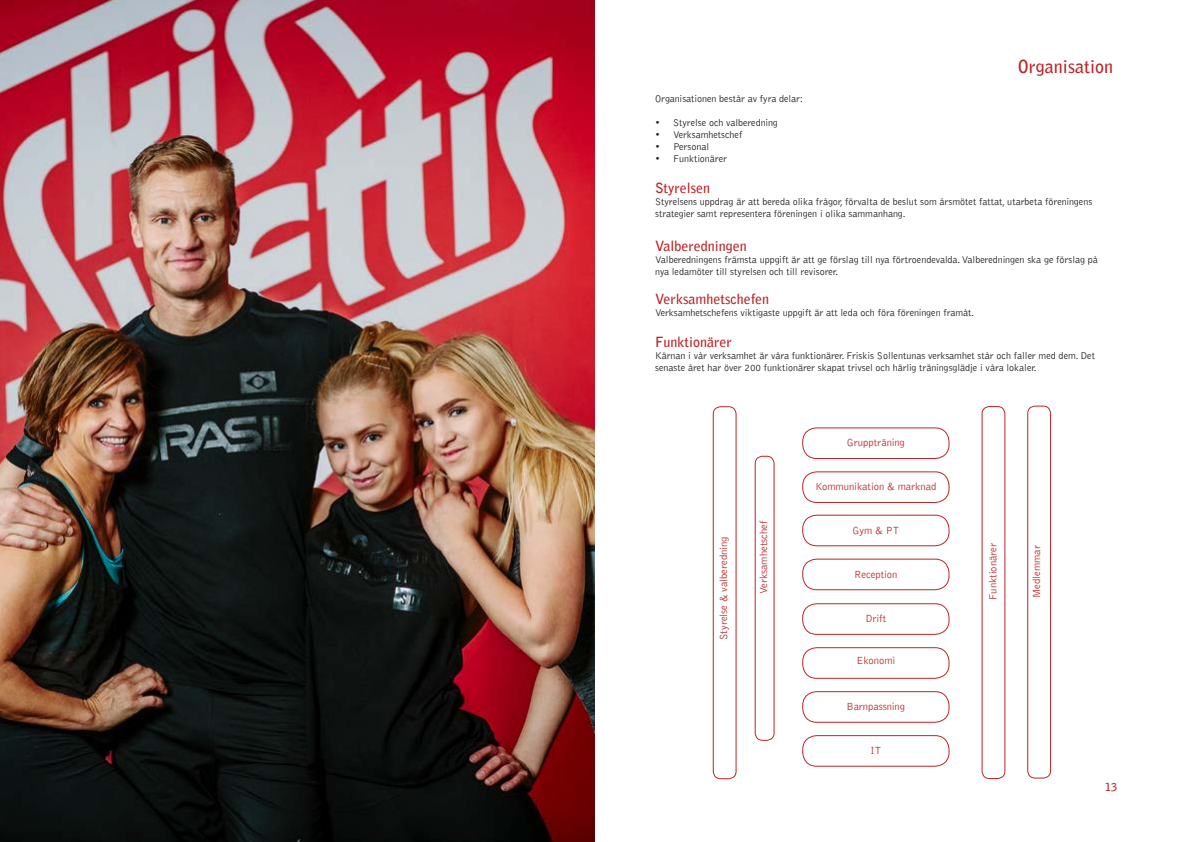
<style>
.page{position:relative;width:1191px;height:842px;background:#fff}
.page>*{position:absolute;margin:0;border:0;box-sizing:border-box;transform-origin:0 0}
.t1{font:700 18px "Bell Gothic";color:#bc2527}
.t2{font:700 14px "Bell Gothic";color:#bc2527}
.t3{font:700 11px "Bell Gothic";color:#bc2527}
.t4{font:300 10.6px "Bell Gothic";color:#bc2527}
.t5{font:300 10px/12px "Bell Gothic";color:#1d1d1b}
</style>
<div class="page">
<div style="left:802px;top:428px;width:147px;height:31px;border:1px solid #bc2527;border-radius:14px"></div>
<div style="left:802px;top:471px;width:147px;height:32px;border:1px solid #bc2527;border-radius:14px"></div>
<div style="left:802px;top:515px;width:147px;height:31px;border:1px solid #bc2527;border-radius:14px"></div>
<div style="left:802px;top:559px;width:147px;height:31px;border:1px solid #bc2527;border-radius:14px"></div>
<div style="left:802px;top:603px;width:147px;height:32px;border:1px solid #bc2527;border-radius:14px"></div>
<div style="left:802px;top:647px;width:147px;height:32px;border:1px solid #bc2527;border-radius:14px"></div>
<div style="left:802px;top:691px;width:147px;height:32px;border:1px solid #bc2527;border-radius:14px"></div>
<div style="left:802px;top:735px;width:147px;height:31px;border:1px solid #bc2527;border-radius:14px"></div>
<div style="left:713px;top:406px;width:23px;height:373px;border:1px solid #bc2527;border-radius:7px"></div>
<div style="left:755px;top:456px;width:19px;height:285px;border:1px solid #bc2527;border-radius:7px"></div>
<div style="left:981px;top:406px;width:24px;height:373px;border:1px solid #bc2527;border-radius:7px"></div>
<div style="left:1027px;top:406px;width:23px;height:372px;border:1px solid #bc2527;border-radius:7px"></div>
<img style="left:0;top:0;width:594px;height:842px">
<h1 class="t1" style="left:1018px;top:56px;width:97px">Organisation</h1>
<p class="t5" style="left:655px;top:93px;width:150px">Organisationen består av fyra delar:</p>
<p class="t5" style="left:655px;top:117px;width:124px">• Styrelse och valberedning</p>
<p class="t5" style="left:655px;top:129px;width:89px">• Verksamhetschef</p>
<p class="t5" style="left:655px;top:141px;width:56px">• Personal</p>
<p class="t5" style="left:655px;top:153px;width:73px">• Funktionärer</p>
<h2 class="t2" style="left:655px;top:179px;width:57px">Styrelsen</h2>
<p class="t5" style="left:655px;top:196px;width:439px">Styrelsens uppdrag är att bereda olika frågor, förvalta de beslut som årsmötet fattat, utarbeta föreningens strategier samt representera föreningen i olika sammanhang.</p>
<h2 class="t2" style="left:655px;top:237px;width:93px">Valberedningen</h2>
<p class="t5" style="left:655px;top:254px;width:444px">Valberedningens främsta uppgift är att ge förslag till nya förtroendevalda. Valberedningen ska ge förslag på nya ledamöter till styrelsen och till revisorer.</p>
<h2 class="t2" style="left:655px;top:290px;width:116px">Verksamhetschefen</h2>
<p class="t5" style="left:655px;top:307px;width:321px">Verksamhetschefens viktigaste uppgift är att leda och föra föreningen framåt.</p>
<h2 class="t2" style="left:655px;top:334px;width:78px">Funktionärer</h2>
<p class="t5" style="left:655px;top:350px;width:441px">Kärnan i vår verksamhet är våra funktionärer. Friskis Sollentunas verksamhet står och faller med dem. Det senaste året har över 200 funktionärer skapat trivsel och härlig träningsglädje i våra lokaler.</p>
<p class="t4" style="left:718px;top:640px;width:105px;rotate:-90deg">Styrelse &amp; valberedning</p>
<p class="t4" style="left:758px;top:594px;width:75px;rotate:-90deg">Verksamhetschef</p>
<p class="t4" style="left:847px;top:437px;width:59px">Gruppträning</p>
<p class="t4" style="left:815px;top:481px;width:122px">Kommunikation &amp; marknad</p>
<p class="t4" style="left:852px;top:525px;width:48px">Gym &amp; PT</p>
<p class="t4" style="left:854px;top:568px;width:45px">Reception</p>
<p class="t4" style="left:865px;top:612px;width:22px">Drift</p>
<p class="t4" style="left:856px;top:655px;width:40px">Ekonomi</p>
<p class="t4" style="left:846px;top:700px;width:60px">Barnpassning</p>
<p class="t4" style="left:870px;top:744px;width:12px">IT</p>
<p class="t4" style="left:987px;top:600px;width:59px;rotate:-90deg">Funktionärer</p>
<p class="t4" style="left:1031px;top:598px;width:54px;rotate:-90deg">Medlemmar</p>
<p class="t3" style="left:1105px;top:780px;width:14px">13</p>
</div>
